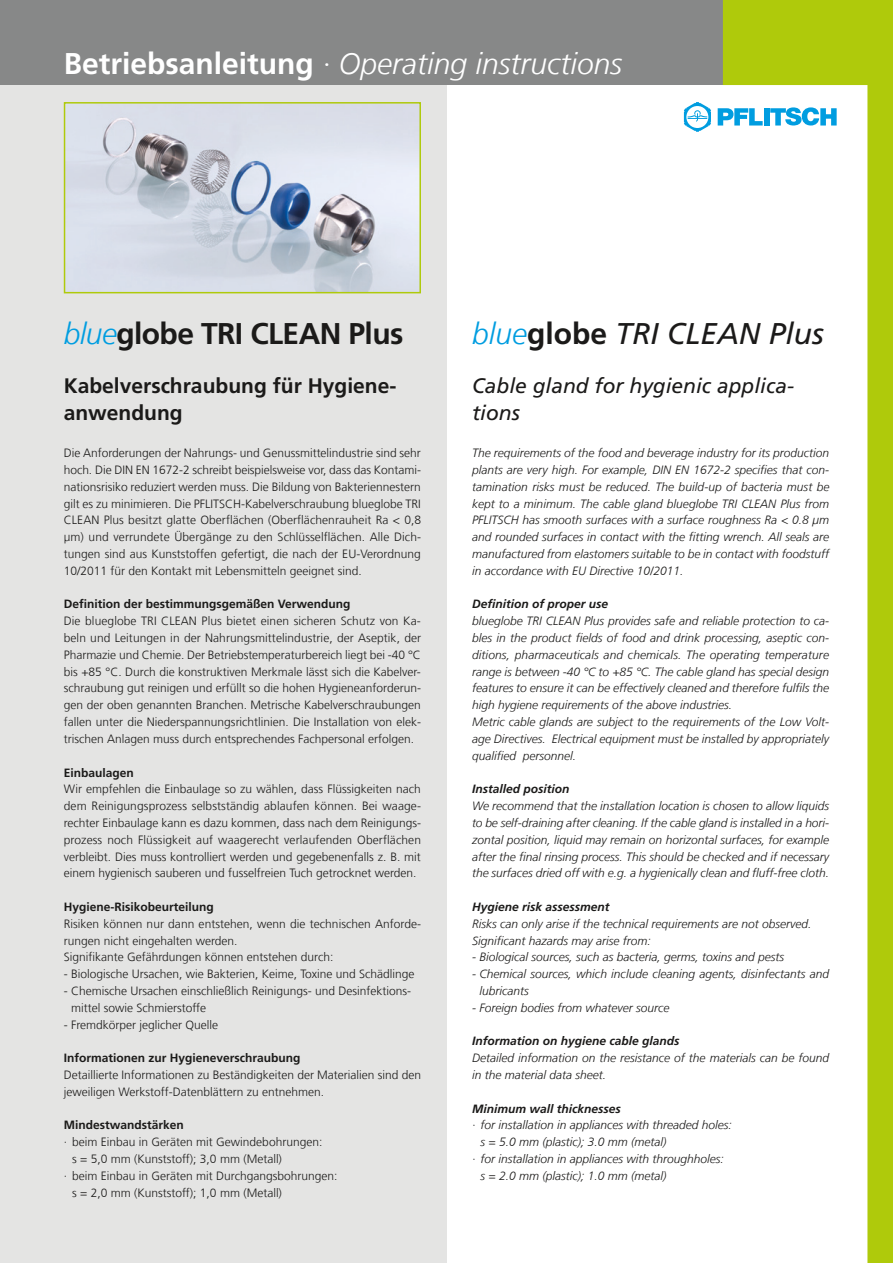
<style>
.page{position:relative;width:893px;height:1263px;background:#fff}
.page>*{position:absolute;margin:0;border:0;box-sizing:border-box;transform-origin:0 0}
.t1{font:italic 300 30px "Frutiger LT Com";color:#fff}
.t2{font:700 30px "Frutiger LT Com";letter-spacing:-.02em;color:#1b1a19}
.t3{font:italic 30px "Frutiger LT Com";color:#1b1a19}
.t4{font:700 21px/27px "Frutiger LT Com";color:#1b1a19}
.t5{font:italic 21px/27px "Frutiger LT Com";color:#1b1a19}
.t6{font:300 12px/16.8px "Frutiger LT Com";color:#1b1a19;text-align:justify}
.t7{font:italic 300 12px/16.8px "Frutiger LT Com";color:#1b1a19}
.t8{font:700 12px "Frutiger LT Com";color:#1b1a19}
.t9{font:italic 700 12px "Frutiger LT Com";color:#1b1a19}
.s1{font-weight:700;font-style:normal}
.s2{font-weight:300;font-style:italic;color:#009de0}
.s3{font-weight:300;color:#009de0}
</style>
<div class="page">
<div style="left:0;top:0;width:446px;height:1263px;background:#e4e4e3"></div>
<div style="left:0;top:0;width:723px;height:85px;background:#878888"></div>
<svg style="left:723px;top:0;width:170px;height:1263px"></svg>
<img style="left:67px;top:105px;width:351px;height:185px">
<div style="left:64px;top:102px;width:357px;height:191px;border:2px solid #afca0b"></div>
<svg style="left:684px;top:102px;width:27px;height:30px"></svg>
<svg style="left:718px;top:108px;width:45px;height:18px"></svg>
<div style="left:764px;top:108px;width:5px;height:18px;background:#009de0"></div>
<svg style="left:770px;top:107px;width:67px;height:19px"></svg>
<h1 class="t1" style="left:64px;top:45px;width:560px"><span class="s1">Betriebsanleitung</span> · Operating instructions</h1>
<h1 class="t2" style="left:64px;top:316px;width:341px"><span class="s2">blue</span>globe TRI CLEAN Plus</h1>
<h2 class="t4" style="left:64px;top:372px;width:334px">Kabelverschraubung für Hygiene&shy;anwendung</h2>
<p class="t6" style="left:64px;top:445px;width:359px">Die Anforderungen der Nahrungs- und Genussmittelindustrie sind sehr hoch. Die DIN EN 1672-2 schreibt beispielsweise vor, dass das Kontami&shy;nationsrisiko reduziert werden muss. Die Bildung von Bakteriennestern gilt es zu minimieren. Die PFLITSCH-Kabelverschraubung blueglobe TRI CLEAN Plus besitzt glatte Oberflächen (Oberflächenrauheit Ra &lt; 0,8 µm) und verrundete Übergänge zu den Schlüsselflächen. Alle Dich&shy;tungen sind aus Kunststoffen gefertigt, die nach der EU-Verordnung 10/2011 für den Kontakt mit Lebensmitteln geeignet sind.</p>
<p class="t8" style="left:64px;top:597px;width:288px">Definition der bestimmungsgemäßen Verwendung</p>
<p class="t6" style="left:64px;top:613px;width:359px">Die blueglobe TRI CLEAN Plus bietet einen sicheren Schutz von Ka&shy;beln und Leitungen in der Nahrungsmittelindustrie, der Aseptik, der Pharmazie und Chemie. Der Betriebstemperaturbereich liegt bei -40 °C bis +85 °C. Durch die konstruktiven Merkmale lässt sich die Kabelver&shy;schraubung gut reinigen und erfüllt so die hohen Hygieneanforderun&shy;gen der oben genannten Branchen. Metrische Kabelverschraubungen fallen unter die Niederspannungsrichtlinien. Die Installation von elek&shy;trischen Anlagen muss durch entsprechendes Fachpersonal erfolgen.</p>
<p class="t8" style="left:64px;top:765px;width:72px">Einbaulagen</p>
<p class="t6" style="left:64px;top:781px;width:359px">Wir empfehlen die Einbaulage so zu wählen, dass Flüssigkeiten nach dem Reinigungsprozess selbstständig ablaufen können. Bei waage&shy;rechter Einbaulage kann es dazu kommen, dass nach dem Reinigungs&shy;prozess noch Flüssigkeit auf waagerecht verlaufenden Oberflächen verbleibt. Dies muss kontrolliert werden und gegebenenfalls z. B. mit einem hygienisch sauberen und fusselfreien Tuch getrocknet werden.</p>
<p class="t8" style="left:64px;top:900px;width:152px">Hygiene-Risikobeurteilung</p>
<p class="t6" style="left:64px;top:915px;width:359px;text-align:left">Risiken können nur dann entstehen, wenn die technischen Anforde&shy;rungen nicht eingehalten werden.<br>Signifikante Gefährdungen können entstehen durch:</p>
<p class="t6" style="left:64px;top:966px;width:352px">- Biologische Ursachen, wie Bakterien, Keime, Toxine und Schädlinge</p>
<p class="t6" style="left:71px;top:982px;width:342px;text-indent:-7px">- Chemische Ursachen einschließlich Reinigungs- und Desinfektions&shy;mittel sowie Schmierstoffe</p>
<p class="t6" style="left:64px;top:1016px;width:156px">- Fremdkörper jeglicher Quelle</p>
<p class="t8" style="left:64px;top:1051px;width:238px">Informationen zur Hygieneverschraubung</p>
<p class="t6" style="left:64px;top:1066px;width:359px">Detaillierte Informationen zu Beständigkeiten der Materialien sind den jeweiligen Werkstoff-Datenblättern zu entnehmen.</p>
<p class="t8" style="left:64px;top:1118px;width:122px">Mindestwandstärken</p>
<p class="t6" style="left:64px;top:1134px;width:260px">· beim Einbau in Geräten mit Gewindebohrungen:</p>
<p class="t6" style="left:72px;top:1150px;width:211px">s = 5,0 mm (Kunststoff); 3,0 mm (Metall)</p>
<p class="t6" style="left:64px;top:1167px;width:275px">· beim Einbau in Geräten mit Durchgangsbohrungen:</p>
<p class="t6" style="left:72px;top:1184px;width:211px">s = 2,0 mm (Kunststoff); 1,0 mm (Metall)</p>
<h1 class="t3" style="left:472px;top:316px;width:353px"><span class="s3">blue</span><span class="s1">globe</span> TRI CLEAN Plus</h1>
<h2 class="t5" style="left:472px;top:372px;width:324px">Cable gland for hygienic applica&shy;tions</h2>
<p class="t7" style="left:472px;top:445px;width:359px;text-align:justify">The requirements of the food and beverage industry for its production plants are very high. For example, DIN EN 1672-2 specifies that con&shy;tamination risks must be reduced. The build-up of bacteria must be kept to a minimum. The cable gland blueglobe TRI CLEAN Plus from PFLITSCH has smooth surfaces with a surface roughness Ra &lt; 0.8 μm and rounded surfaces in contact with the fitting wrench. All seals are manufactured from elastomers suitable to be in contact with foodstuff in accordance with EU Directive 10/2011.</p>
<p class="t9" style="left:472px;top:597px;width:138px">Definition of proper use</p>
<p class="t7" style="left:472px;top:613px;width:359px">blueglobe TRI CLEAN Plus provides safe and reliable protection to ca&shy;bles in the product fields of food and drink processing, aseptic con&shy;ditions, pharmaceuticals and chemicals. The operating temperature range is between -40 °C to +85 °C. The cable gland has special design features to ensure it can be effectively cleaned and therefore fulfils the high hygiene requirements of the above industries.<br>Metric cable glands are subject to the requirements of the Low Volt&shy;age Directives. Electrical equipment must be installed by appropriately qualified personnel.</p>
<p class="t9" style="left:472px;top:782px;width:99px">Installed position</p>
<p class="t7" style="left:472px;top:797px;width:359px;text-align:justify">We recommend that the installation location is chosen to allow liquids to be self-draining after cleaning. If the cable gland is installed in a hori&shy;zontal position, liquid may remain on horizontal surfaces, for example after the final rinsing process. This should be checked and if necessary the surfaces dried off with e.g. a hygienically clean and fluff-free cloth.</p>
<p class="t9" style="left:472px;top:900px;width:139px">Hygiene risk assessment</p>
<p class="t7" style="left:472px;top:915px;width:341px">Risks can only arise if the technical requirements are not observed.<br>Significant hazards may arise from:</p>
<p class="t7" style="left:472px;top:949px;width:314px">- Biological sources, such as bacteria, germs, toxins and pests</p>
<p class="t7" style="left:479px;top:965px;width:351px;text-indent:-7px">- Chemical sources, which include cleaning agents, disinfectants and lubricants</p>
<p class="t7" style="left:472px;top:999px;width:199px">- Foreign bodies from whatever source</p>
<p class="t9" style="left:472px;top:1034px;width:209px">Information on hygiene cable glands</p>
<p class="t7" style="left:472px;top:1049px;width:359px">Detailed information on the resistance of the materials can be found in the material data sheet.</p>
<p class="t9" style="left:472px;top:1101px;width:150px">Minimum wall thicknesses</p>
<p class="t7" style="left:472px;top:1117px;width:261px">· for installation in appliances with threaded holes:</p>
<p class="t7" style="left:480px;top:1133px;width:187px">s = 5.0 mm (plastic); 3.0 mm (metal)</p>
<p class="t7" style="left:472px;top:1150px;width:253px">· for installation in appliances with throughholes:</p>
<p class="t7" style="left:480px;top:1167px;width:187px">s = 2.0 mm (plastic); 1.0 mm (metal)</p>
</div>
